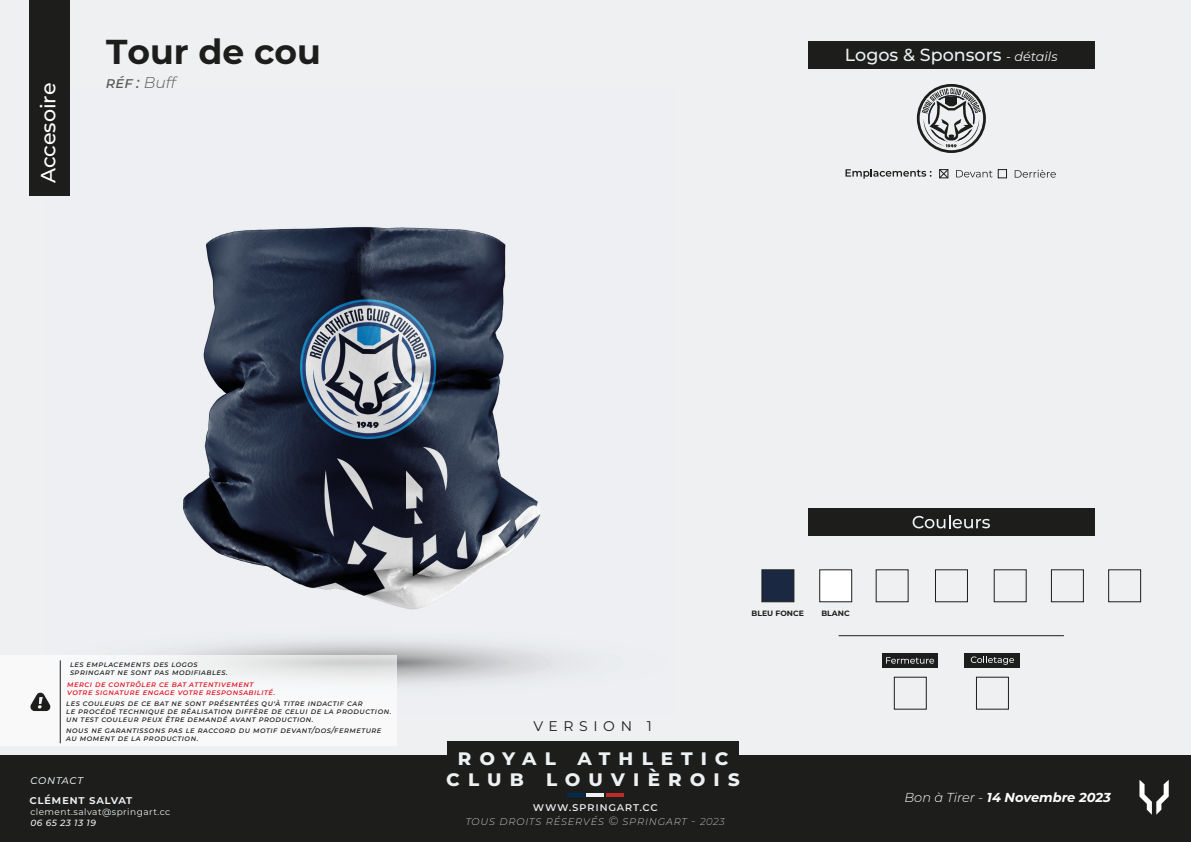
<style>
.page{position:relative;width:1191px;height:842px;background:#fff}
.page>*{position:absolute;margin:0;border:0;box-sizing:border-box;transform-origin:0 0}
.t1{font:700 34.6px "Montserrat";color:#1d1d1b}
.t2{font:700 22px/21px "Montserrat";letter-spacing:.35em;color:#edf1f4;text-align:center}
.t3{font:500 20.6px "Montserrat";color:#fff}
.t4{font:500 17.5px "Montserrat";color:#edf1f4}
.t5{font:italic 500 15.5px "Montserrat";color:#5a5a58}
.t6{font:14px "Montserrat";letter-spacing:.4em;color:#1d1d1b}
.t7{font:italic 700 13px "Montserrat";color:#fff}
.t8{font:italic 200 12px "Montserrat";letter-spacing:.05em;color:#edf1f4}
.t9{font:500 12px "Montserrat";letter-spacing:.05em;color:#edf1f4}
.t10{font:600 12px "Montserrat";letter-spacing:.05em;color:#edf1f4}
.t11{font:italic 12px "Montserrat";letter-spacing:.045em;color:#edf1f4}
.t12{font:9px "Montserrat";letter-spacing:.05em;color:#edf1f4}
.t13{font:italic 500 9px "Montserrat";letter-spacing:.05em;color:#edf1f4}
.t14{font:italic 500 8px/8px "Montserrat";letter-spacing:.05em;color:#1d1d1b}
.t15{font:italic 500 8px/8px "Montserrat";letter-spacing:.05em;color:#e30614}
.t16{font:700 7.7px "Montserrat";color:#1e1f1d}
.s1{font-weight:300}
.s2{font-weight:400;font-style:italic;font-size:12.8px}
.s3{font-size:10px}
</style>
<div class="page">
<div style="left:0;top:0;width:1191px;height:778px;background:#eef0f1"></div>
<div style="left:0;top:755px;width:1191px;height:87px;background:#1d1d1b"></div>
<img style="left:46px;top:195px;width:514px;height:521px">
<div style="left:29px;top:0;width:41px;height:195px;background:#1d1d1b"></div>
<hr style="left:838px;top:635px;width:226px;height:1px;background:#1e1f1d">
<div style="left:447px;top:741px;width:292px;height:32px;background:#1d1d1b"></div>
<div style="left:761px;top:569px;width:33px;height:33px;background:#1a2841;border:1px solid #1e1f1d"></div>
<div style="left:819px;top:569px;width:33px;height:33px;background:#fff;border:1px solid #1e1f1d"></div>
<div style="left:935px;top:569px;width:32px;height:33px;border:1px solid #1e1f1d"></div>
<div style="left:1051px;top:569px;width:32px;height:33px;border:1px solid #1e1f1d"></div>
<div style="left:1108px;top:569px;width:33px;height:33px;border:1px solid #1e1f1d"></div>
<div style="left:808px;top:41px;width:286px;height:27px;background:#1d1d1b"></div>
<div style="left:808px;top:508px;width:286px;height:27px;background:#1d1d1b"></div>
<svg style="left:912px;top:515px;width:78px;height:13px"></svg>
<div style="left:882px;top:653px;width:56px;height:14px;background:#1d1d1b"></div>
<svg style="left:886px;top:657px;width:48px;height:7px"></svg>
<div style="left:964px;top:653px;width:56px;height:14px;background:#1d1d1b"></div>
<svg style="left:970px;top:656px;width:44px;height:9px"></svg>
<hr style="left:567px;top:793px;width:18px;height:4px;background:#002953">
<hr style="left:586px;top:793px;width:18px;height:4px;background:#edf1f4">
<hr style="left:605px;top:793px;width:18px;height:4px;background:#bf2a2b">
<svg style="left:1139px;top:780px;width:29px;height:35px"></svg>
<div style="left:0;top:656px;width:396px;height:90px;background:#fff"></div>
<svg style="left:30px;top:692px;width:21px;height:19px"></svg>
<hr style="left:60px;top:660px;width:1px;height:83px;background:#1e1f1d">
<svg style="left:845px;top:169px;width:86px;height:10px"></svg>
<svg style="left:956px;top:170px;width:36px;height:7px"></svg>
<svg style="left:939px;top:169px;width:9px;height:10px"></svg>
<svg style="left:1014px;top:170px;width:41px;height:8px"></svg>
<div style="left:998px;top:169px;width:8px;height:9px;border:1px solid #1e1f1d"></div>
<svg style="left:917px;top:84px;width:69px;height:69px"></svg>
<svg style="left:919px;top:86px;width:64px;height:65px"></svg>
<div style="left:918px;top:85px;width:66px;height:67px;border:1px solid #1d1d1b;border-radius:50%"></div>
<svg style="left:922px;top:88px;width:58px;height:59px"></svg>
<h3 class="t3" style="left:34px;top:183px;width:102px;rotate:-90deg">Accesoire</h3>
<h1 class="t1" style="left:106px;top:26px;width:216px">Tour de cou</h1>
<h3 class="t5" style="left:106px;top:72px;width:72px">réf : <span class="s1">Buff</span></h3>
<h3 class="t4" style="left:845px;top:42px;width:214px">Logos &amp; Sponsors <span class="s2">- détails</span></h3>
<p class="t14" style="left:70px;top:660px;width:160px">les emplacements des logos springart ne sont pas modifiables.</p>
<p class="t15" style="left:67px;top:679px;width:210px">merci de contrôler ce bat attentivement votre signature engage votre responsabilité.</p>
<p class="t14" style="left:66px;top:699px;width:327px">les couleurs de ce bat ne sont présentées qu’à titre indactif car<br>le procédé technique de réalisation diffère de celui de la production. un test couleur peux être demandé avant production.</p>
<p class="t14" style="left:66px;top:726px;width:317px">nous ne garantissons pas le raccord du motif devant/dos/fermeture au moment de la production.</p>
<h3 class="t11" style="left:30px;top:771px;width:54px">contact</h3>
<h3 class="t10" style="left:29px;top:791px;width:104px">clément salvat</h3>
<p class="t12" style="left:30px;top:805px;width:141px">clement.salvat@springart.cc</p>
<p class="t13" style="left:30px;top:817px;width:67px">06 65 23 13 19</p>
<p class="t16" style="left:751px;top:608px;width:54px">BLEU FONCE</p>
<p class="t16" style="left:821px;top:608px;width:30px">BLANC</p>
<h3 class="t6" style="left:533px;top:716px;width:120px">VERSION 1</h3>
<h2 class="t2" style="left:446px;top:745px;width:295px">royal athletic club louvièrois</h2>
<h3 class="t9" style="left:533px;top:798px;width:126px">www.springart.cc</h3>
<h3 class="t8" style="left:465px;top:813px;width:261px">tous droits réservés © springart - <span class="s3">2023</span></h3>
<h3 class="t7" style="left:904px;top:788px;width:208px"><span class="s1">Bon à Tirer -</span> 14 Novembre 2023</h3>
</div>
